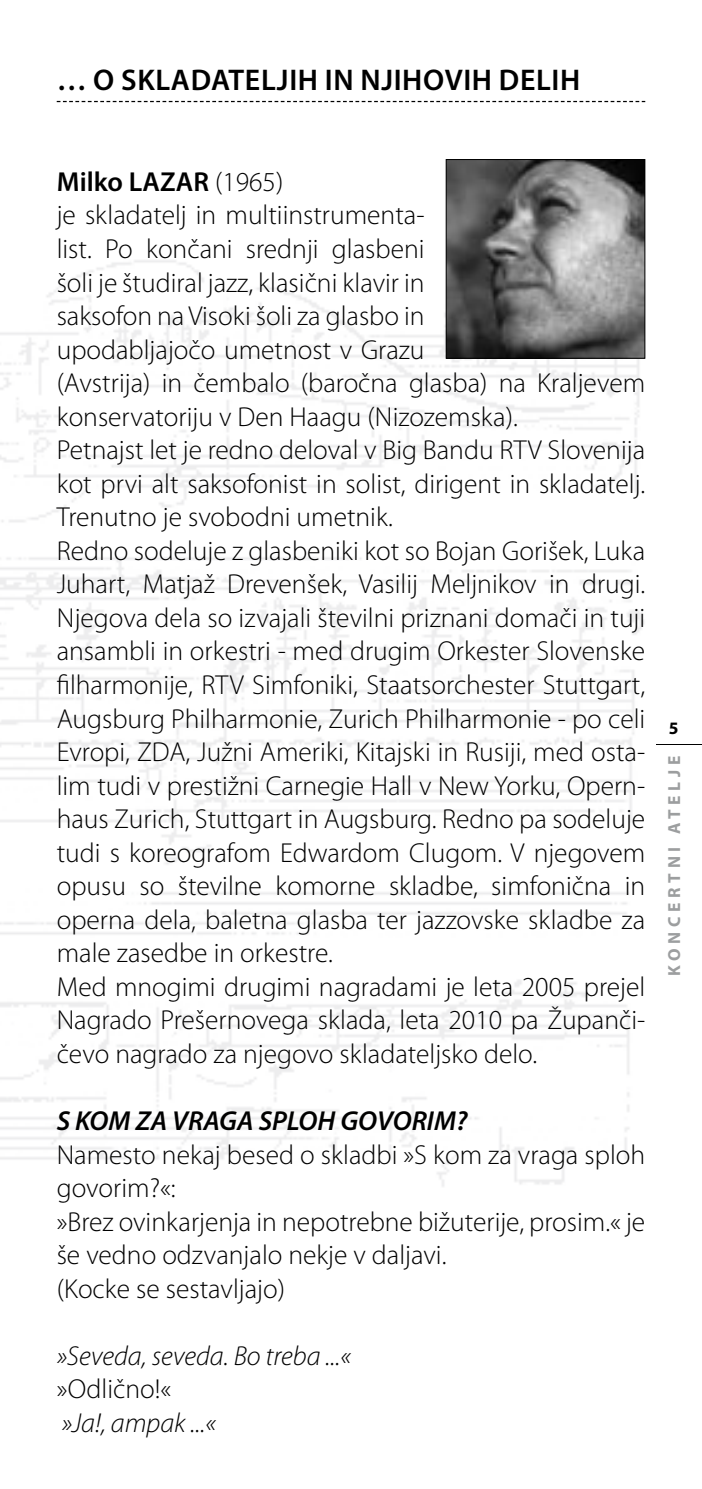
<style>
.page{position:relative;width:702px;height:1489px;background:#fff}
.page>*{position:absolute;margin:0;border:0;box-sizing:border-box;transform-origin:0 0}
.t1{font:600 30px "Myriad Pro";letter-spacing:.02em;color:#000}
.t2{font:300 27.5px/33.5px "Myriad Pro";color:#000}
.t3{font:italic 300 27.5px "Myriad Pro";color:#000}
.t4{font:italic 600 27.5px "Myriad Pro";color:#000}
.t5{font:700 17.5px "Myriad Pro";letter-spacing:.27em;color:#9c9e9f}
.t6{font:700 17.5px "Myriad Pro";color:#000}
.s1{font-weight:600}
</style>
<div class="page">
<hr style="left:656px;top:744px;width:46px;height:1px;background:#000">
<img style="left:0;top:249px;width:646px;height:938px">
<svg style="left:57px;top:101px;width:588px;height:1px"></svg>
<img style="left:448px;top:161px;width:195px;height:195px">
<div style="left:446px;top:159px;width:199px;height:199px;border:1px solid #000"></div>
<p class="t1" style="left:57px;top:64px;width:525px">… O SKLADATELJIH IN NJIHOVIH DELIH</p>
<p class="t2" style="left:57px;top:165px;width:590px"><span class="s1">Milko LAZAR</span> (1965)<br>je skladatelj in multiinstrumenta-<br>list. Po končani srednji glasbeni<br>šoli je študiral jazz, klasični klavir in<br>saksofon na Visoki šoli za glasbo in<br>upodabljajočo umetnost v Grazu<br>(Avstrija) in čembalo (baročna glasba) na Kraljevem konservatoriju v Den Haagu (Nizozemska).<br>Petnajst let je redno deloval v Big Bandu RTV Slovenija kot prvi alt saksofonist in solist, dirigent in skladatelj.<br>Trenutno je svobodni umetnik.<br>Redno sodeluje z glasbeniki kot so Bojan Gorišek, Luka Juhart, Matjaž Drevenšek, Vasilij Meljnikov in drugi.<br>Njegova dela so izvajali številni priznani domači in tuji ansambli in orkestri - med drugim Orkester Slovenske filharmonije, RTV Simfoniki, Staatsorchester Stuttgart, Augsburg Philharmonie, Zurich Philharmonie - po celi Evropi, ZDA, Južni Ameriki, Kitajski in Rusiji, med osta&shy;lim tudi v prestižni Carnegie Hall v New Yorku, Opern&shy;haus Zurich, Stuttgart in Augsburg. Redno pa sodeluje tudi s koreografom Edwardom Clugom. V njegovem opusu so številne komorne skladbe, simfonična in operna dela, baletna glasba ter jazzovske skladbe za male zasedbe in orkestre.<br>Med mnogimi drugimi nagradami je leta 2005 prejel Nagrado Prešernovega sklada, leta 2010 pa Županči&shy;čevo nagrado za njegovo skladateljsko delo.</p>
<p class="t4" style="left:57px;top:1105px;width:412px">S KOM ZA VRAGA SPLOH GOVORIM?</p>
<p class="t2" style="left:57px;top:1137px;width:590px">Namesto nekaj besed o skladbi »S kom za vraga sploh govorim?«:<br>»Brez ovinkarjenja in nepotrebne bižuterije, prosim.« je še vedno odzvanjalo nekje v daljavi.<br>(Kocke se sestavljajo)</p>
<p class="t3" style="left:57px;top:1340px;width:295px">»Seveda, seveda. Bo treba ...«</p>
<p class="t2" style="left:57px;top:1372px;width:116px">»Odlično!«</p>
<p class="t3" style="left:62px;top:1407px;width:156px">»Ja!, ampak ...«</p>
<p class="t6" style="left:668px;top:718px;width:11px">5</p>
<p class="t5" style="left:664px;top:975px;width:222px;rotate:-90deg">KONCERTNI ATELJE</p>
</div>
